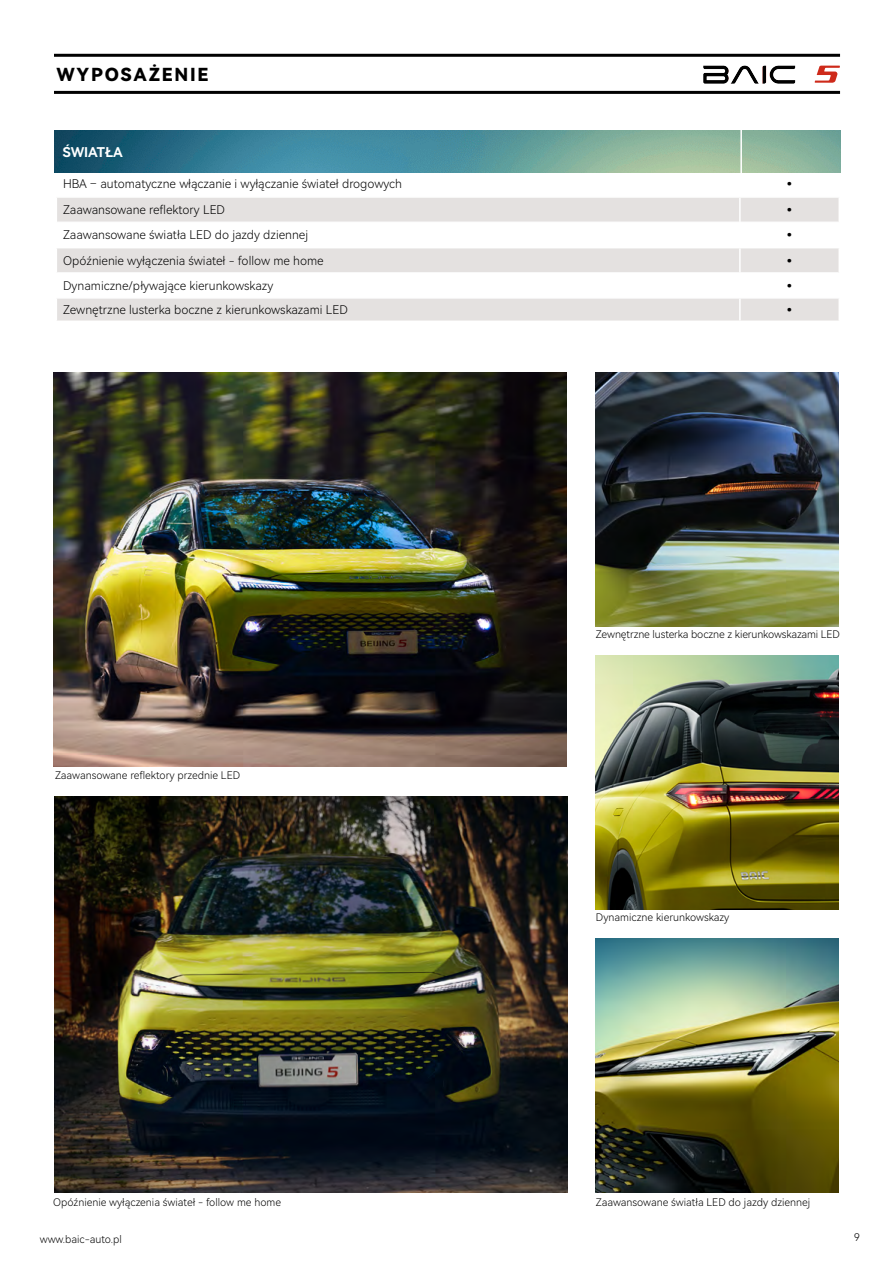
<style>
.page{position:relative;width:893px;height:1263px;background:#fff}
.page>*{position:absolute;margin:0;border:0;box-sizing:border-box;transform-origin:0 0}
.t1{font:18px "Harmony OS Sans SC Black";letter-spacing:.1em;color:#000}
.t2{font:13.5px "Harmony OS Sans SC Bold";color:#fff}
.t3{font:12px "Harmony OS Sans SC Light";color:#000}
.t4{font:12px "Harmony OS Sans SC Bold";color:#000}
.t5{font:10.5px "Harmony OS Sans SC Light";color:#000}
</style>
<div class="page">
<hr style="left:54px;top:54px;width:786px;height:3px;background:#000">
<hr style="left:54px;top:91px;width:786px;height:3px;background:#000">
<svg style="left:57px;top:172px;width:781px;height:1px"></svg>
<svg style="left:57px;top:198px;width:781px;height:123px;fill:#e4e1e0"></svg>
<hr style="left:739px;top:171px;width:2px;height:25px;background:#fff">
<hr style="left:739px;top:198px;width:2px;height:24px;background:#fff">
<hr style="left:739px;top:222px;width:2px;height:25px;background:#fff">
<hr style="left:56px;top:247px;width:684px;height:1px;background:#fff">
<hr style="left:740px;top:247px;width:100px;height:1px;background:#fff">
<hr style="left:739px;top:248px;width:2px;height:25px;background:#fff">
<hr style="left:739px;top:273px;width:2px;height:24px;background:#fff">
<hr style="left:56px;top:297px;width:684px;height:2px;background:#fff">
<hr style="left:740px;top:297px;width:100px;height:2px;background:#fff">
<hr style="left:739px;top:299px;width:2px;height:22px;background:#fff">
<hr style="left:57px;top:222px;width:683px;height:1px;background:#fff">
<hr style="left:740px;top:222px;width:98px;height:1px;background:#fff">
<hr style="left:57px;top:272px;width:683px;height:1px;background:#fff">
<hr style="left:740px;top:272px;width:98px;height:1px;background:#fff">
<img style="left:54px;top:797px;width:513px;height:396px">
<img style="left:53px;top:372px;width:514px;height:394px">
<img style="left:596px;top:372px;width:243px;height:254px">
<img style="left:596px;top:655px;width:243px;height:254px">
<img style="left:596px;top:939px;width:243px;height:254px">
<img style="left:54px;top:131px;width:786px;height:41px">
<hr style="left:740px;top:126px;width:2px;height:51px;background:#fff">
<svg style="left:815px;top:66px;width:25px;height:17px"></svg>
<img style="left:703px;top:65px;width:93px;height:19px">
<h1 class="t1" style="left:56px;top:62px;width:154px">WYPOSAŻENIE</h1>
<p class="t2" style="left:63px;top:143px;width:62px">ŚWIATŁA</p>
<p class="t3" style="left:63px;top:176px;width:340px">HBA – automatyczne włączanie i wyłączanie świateł drogowych</p>
<p class="t4" style="left:784px;top:176px;width:13px">•</p>
<p class="t3" style="left:63px;top:201px;width:163px">Zaawansowane reflektory LED</p>
<p class="t4" style="left:784px;top:201px;width:13px">•</p>
<p class="t3" style="left:63px;top:227px;width:246px">Zaawansowane światła LED do jazdy dziennej</p>
<p class="t4" style="left:784px;top:227px;width:13px">•</p>
<p class="t3" style="left:63px;top:252px;width:262px">Opóźnienie wyłączenia świateł - follow me home</p>
<p class="t4" style="left:784px;top:252px;width:13px">•</p>
<p class="t3" style="left:63px;top:277px;width:212px">Dynamiczne/pływające kierunkowskazy</p>
<p class="t4" style="left:784px;top:277px;width:13px">•</p>
<p class="t3" style="left:63px;top:301px;width:286px">Zewnętrzne lusterka boczne z kierunkowskazami LED</p>
<p class="t4" style="left:784px;top:301px;width:13px">•</p>
<p class="t5" style="left:55px;top:768px;width:187px">Zaawansowane reflektory przednie LED</p>
<p class="t5" style="left:53px;top:1195px;width:229px">Opóźnienie wyłączenia świateł - follow me home</p>
<p class="t5" style="left:596px;top:627px;width:246px">Zewnętrzne lusterka boczne z kierunkowskazami LED</p>
<p class="t5" style="left:596px;top:909px;width:135px">Dynamiczne kierunkowskazy</p>
<p class="t5" style="left:596px;top:1195px;width:216px">Zaawansowane światła LED do jazdy dziennej</p>
<p class="t5" style="left:40px;top:1232px;width:84px">www.baic-auto.pl</p>
<p class="t5" style="left:854px;top:1230px;width:7px">9</p>
</div>
